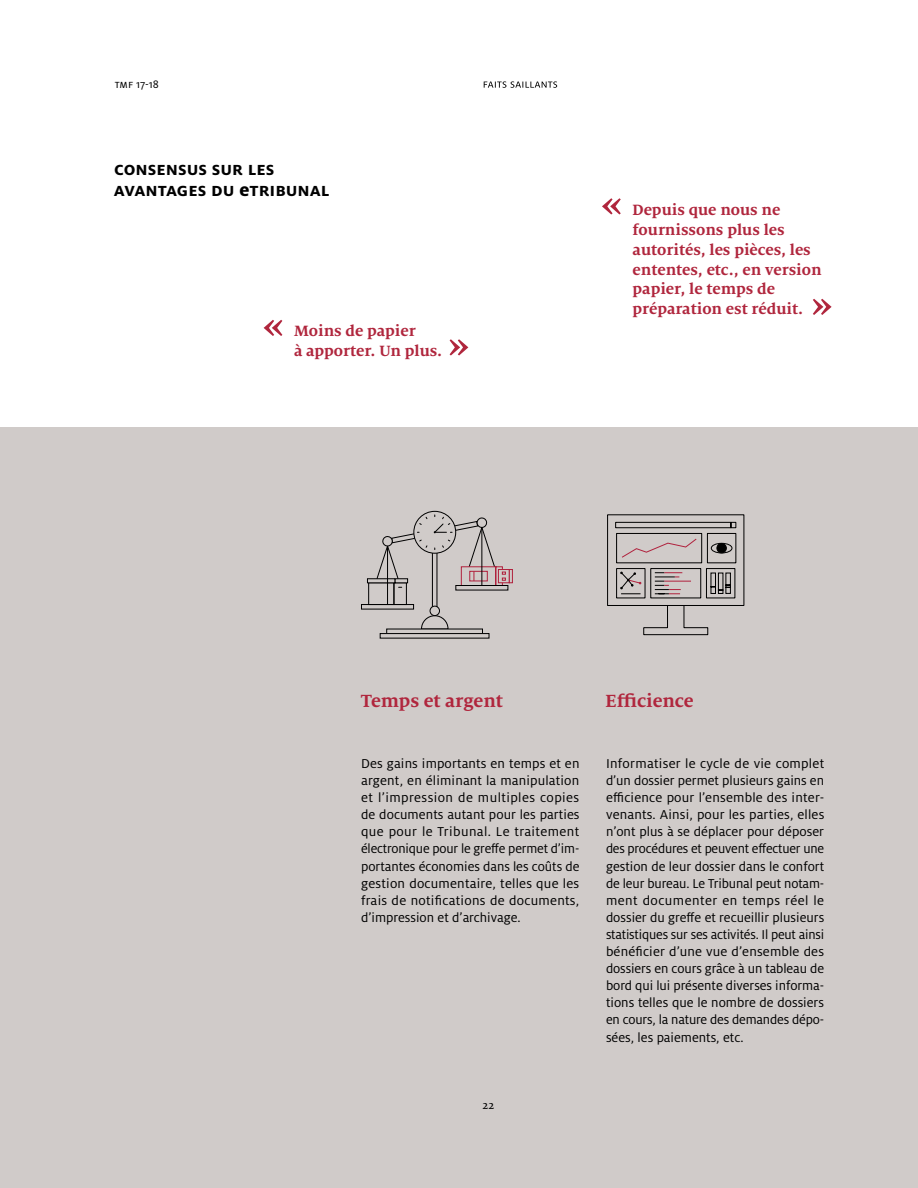
<style>
.page{position:relative;width:918px;height:1188px;background:#fff}
.page>*{position:absolute;margin:0;border:0;box-sizing:border-box;transform-origin:0 0}
.Sous-titre{font:700 19.5px/21px "Milo OT";color:#000}
.Points_importants{font:700 19.5px "Milo Serif OT";color:#b0263d}
.Exergue_serif{font:700 16.5px/19.8px "Milo Serif OT";color:#b0263d}
.Texte_sans_9_5_pt{font:14.25px/17.1px "Milo OT";color:#000;text-align:justify}
.t1{font:12px "Milo OT";color:#000}
.t2{font:12px "Milo Serif OT Text";color:#000}
.s1{font-weight:800}
</style>
<div class="page">
<svg style="left:484px;top:81px;width:73px;height:7px"></svg>
<div style="left:0;top:428px;width:918px;height:760px;background:#d0cbc9"></div>
<div style="left:380px;top:633px;width:109px;height:5px;border:1px solid #000"></div>
<svg style="left:414px;top:511px;width:42px;height:42px"></svg>
<div style="left:413px;top:511px;width:43px;height:43px;border:1px solid #000;border-radius:50%"></div>
<svg style="left:509px;top:569px;width:4px;height:14px"></svg>
<svg style="left:361px;top:515px;width:148px;height:115px"></svg>
<div style="left:607px;top:514px;width:137px;height:92px;border:1px solid #000"></div>
<svg style="left:615px;top:522px;width:122px;height:113px"></svg>
<div style="left:707px;top:533px;width:29px;height:30px;border:1px solid #000"></div>
<div style="left:711px;top:543px;width:21px;height:10px;border:1px solid #000;border-radius:50%"></div>
<div style="left:717px;top:543px;width:9px;height:10px;background:#000;border-radius:50%"></div>
<div style="left:717px;top:543px;width:10px;height:10px;border:1px solid #000;border-radius:50%"></div>
<svg style="left:264px;top:320px;width:18px;height:16px"></svg>
<svg style="left:602px;top:198px;width:19px;height:16px"></svg>
<svg style="left:813px;top:299px;width:19px;height:16px"></svg>
<svg style="left:450px;top:339px;width:18px;height:17px"></svg>
<p class="t1" style="left:115px;top:77px;width:46px">tmf 17-18</p>
<h3 class="Sous-titre" style="left:114px;top:158px;width:217px">consensus sur les avantages du <span class="s1">e</span>Tribunal</h3>
<p class="Exergue_serif" style="left:294px;top:321px;width:150px">Moins de papier<br>à apporter. Un plus.</p>
<p class="Exergue_serif" style="left:633px;top:200px;width:191px">Depuis que nous ne fournissons plus les autorités, les pièces, les ententes, etc., en version papier, le temps de préparation est réduit.</p>
<p class="Points_importants" style="left:361px;top:690px;width:144px">Temps et argent</p>
<p class="Texte_sans_9_5_pt" style="left:361px;top:755px;width:220px">Des gains importants en temps et en argent, en éliminant la manipulation et l’impression de multiples copies de documents autant pour les parties que pour le Tribunal. Le traitement électronique pour le greffe permet d’im&shy;portantes économies dans les coûts de gestion documentaire, telles que les frais de notifications de documents, d’impression et d’archivage.</p>
<p class="t2" style="left:483px;top:1098px;width:13px">22</p>
<p class="Points_importants" style="left:606px;top:690px;width:90px">Efficience</p>
<p class="Texte_sans_9_5_pt" style="left:606px;top:755px;width:220px">Informatiser le cycle de vie complet d’un dossier permet plusieurs gains en efficience pour l’ensemble des inter&shy;venants. Ainsi, pour les parties, elles n’ont plus à se déplacer pour déposer des procédures et peuvent effectuer une gestion de leur dossier dans le confort de leur bureau. Le Tribunal peut notam&shy;ment documenter en temps réel le dossier du greffe et recueillir plusieurs statistiques sur ses activités. Il peut ainsi bénéficier d’une vue d’ensemble des dossiers en cours grâce à un tableau de bord qui lui présente diverses informa&shy;tions telles que le nombre de dossiers en cours, la nature des demandes dépo&shy;sées, les paiements, etc.</p>
</div>
